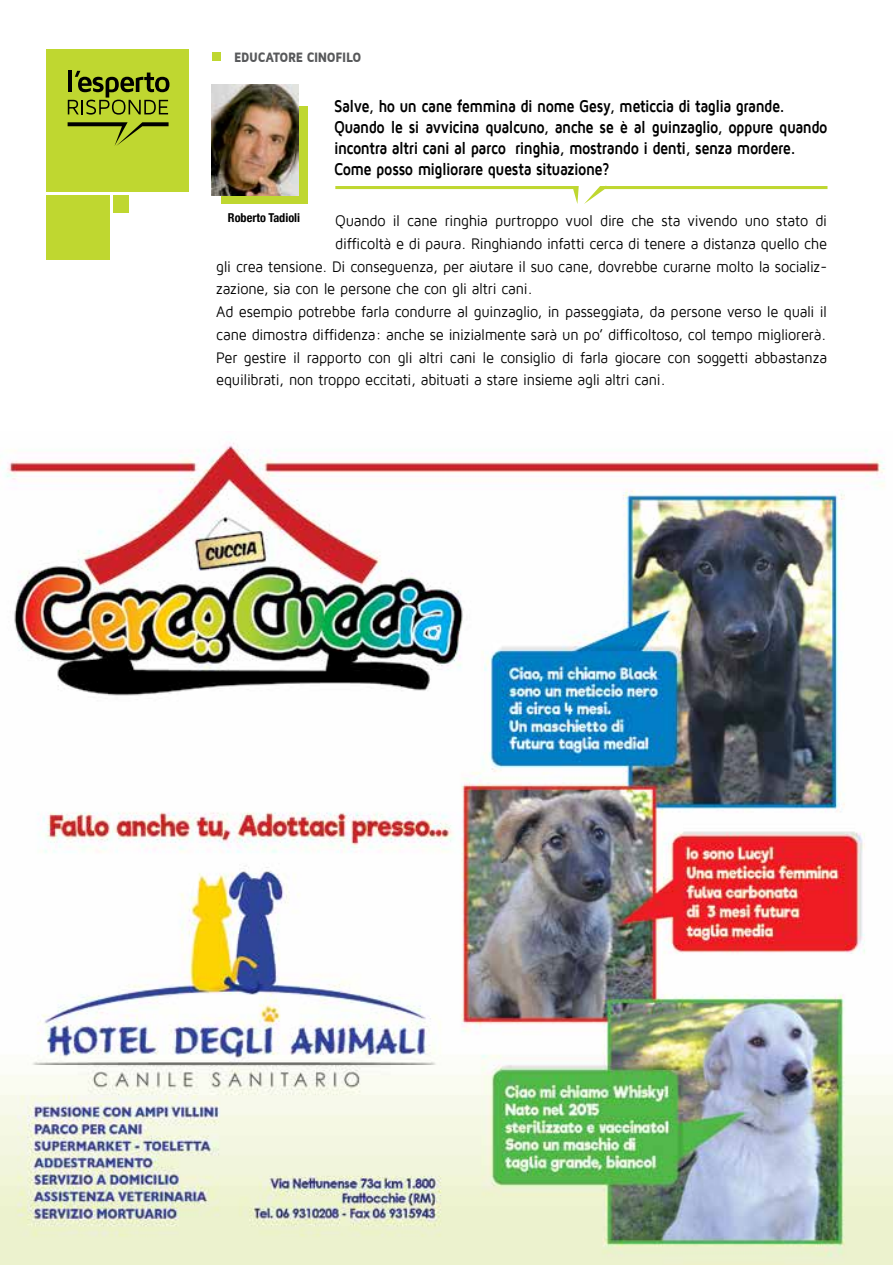
<style>
.page{position:relative;width:893px;height:1265px;background:#fff}
.page>*{position:absolute;margin:0;border:0;box-sizing:border-box;transform-origin:0 0}
.t1{font:700 17.5px/21px "Maven Pro";letter-spacing:-.035em;color:#000;scale:.84 1}
.t2{font:15.75px "Maven Pro";letter-spacing:-.015em;color:#000;scale:.92 1}
.t3{font:900 14px "Maven Pro";letter-spacing:-.025em;color:#58595b;scale:.85 1}
.t4{font:700 condensed 12.25px "Helvetica Neue";color:#000}
</style>
<div class="page">
<img style="left:0;top:442px;width:893px;height:823px">
<div style="left:212px;top:52px;width:9px;height:9px;background:#bfd730"></div>
<div style="left:114px;top:195px;width:15px;height:18px;background:#bfd730"></div>
<div style="left:46px;top:195px;width:64px;height:65px;background:#bfd730"></div>
<div style="left:46px;top:49px;width:143px;height:142px;background:#bfd730"></div>
<hr style="left:68px;top:70px;width:4px;height:22px;background:#000">
<svg style="left:68px;top:71px;width:101px;height:44px"></svg>
<svg style="left:68px;top:122px;width:101px;height:24px"></svg>
<svg style="left:335px;top:186px;width:492px;height:18px"></svg>
<div style="left:221px;top:107px;width:86px;height:97px;background:#bfd730"></div>
<img style="left:212px;top:85px;width:86px;height:111px">
<p class="t3" style="left:234px;top:50px;width:151px">EDUCATORE CINOFILO</p>
<p class="t1" style="left:334px;top:96px;width:589px">Salve, ho un cane femmina di nome Gesy, meticcia di taglia grande.<br>Quando le si avvicina qualcuno, anche se è al guinzaglio, oppure quando incontra altri cani al parco ringhia, mostrando i denti, senza mordere.<br>Come posso migliorare questa situazione?</p>
<p class="t2" style="left:335px;top:212px;width:536px">Quando il cane ringhia purtroppo vuol dire che sta vivendo uno stato di</p>
<p class="t2" style="left:335px;top:235px;width:536px">difficoltà e di paura. Ringhiando infatti cerca di tenere a distanza quello che</p>
<p class="t2" style="left:216px;top:258px;width:665px">gli crea tensione. Di conseguenza, per aiutare il suo cane, dovrebbe curarne molto la socializ-</p>
<p class="t2" style="left:216px;top:281px;width:345px">zazione, sia con le persone che con gli altri cani.</p>
<p class="t2" style="left:216px;top:303px;width:665px">Ad esempio potrebbe farla condurre al guinzaglio, in passeggiata, da persone verso le quali il</p>
<p class="t2" style="left:216px;top:326px;width:664px">cane dimostra diffidenza: anche se inizialmente sarà un po’ difficoltoso, col tempo migliorerà.</p>
<p class="t2" style="left:216px;top:349px;width:665px">Per gestire il rapporto con gli altri cani le consiglio di farla giocare con soggetti abbastanza</p>
<p class="t2" style="left:216px;top:372px;width:490px">equilibrati, non troppo eccitati, abituati a stare insieme agli altri cani.</p>
<p class="t4" style="left:228px;top:207px;width:74px">Roberto Tadioli</p>
</div>
